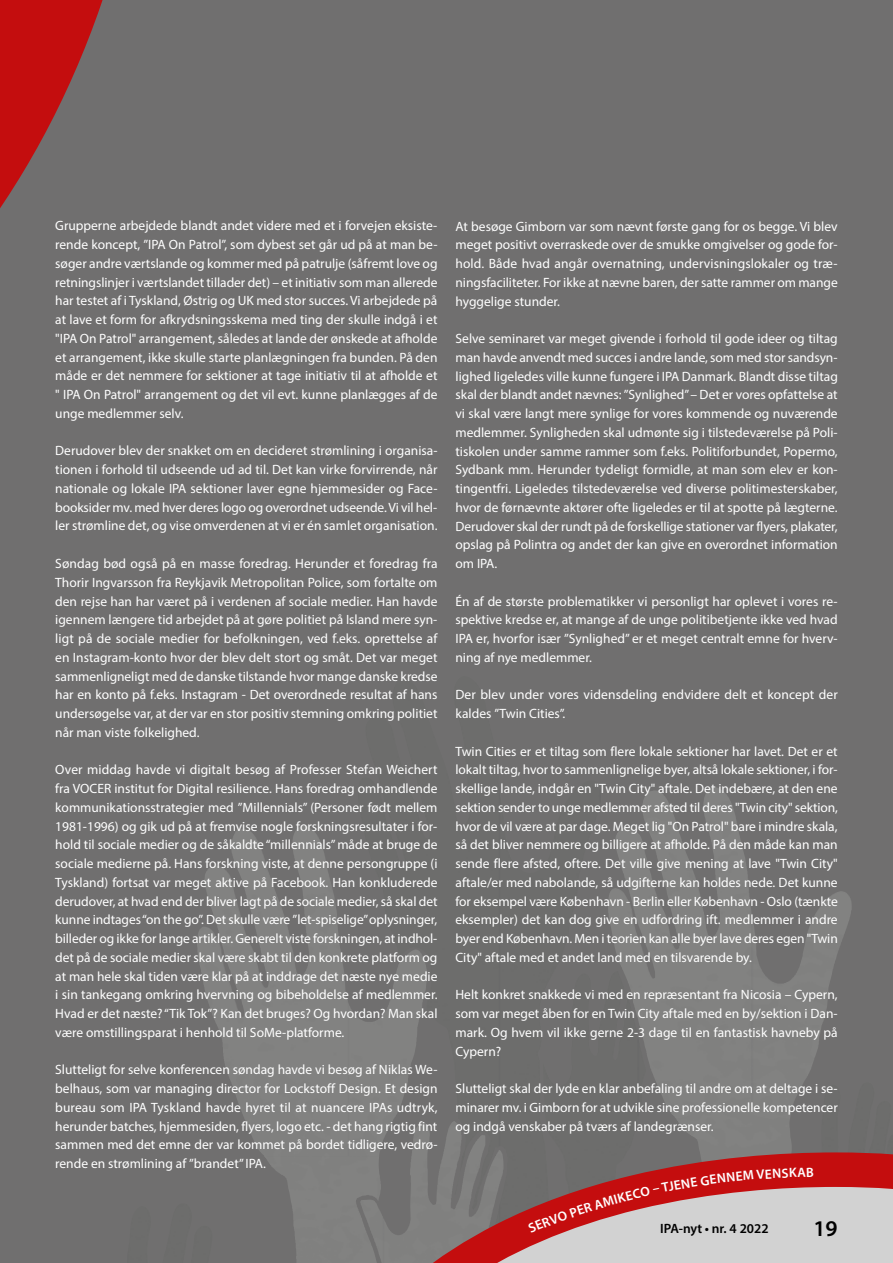
<style>
.page{position:relative;width:893px;height:1263px;background:#706f6f}
.page>*{position:absolute;margin:0;border:0;box-sizing:border-box;transform-origin:0 0}
.t1{font:600 22.5px "Myriad Pro";color:#000}
.t2{font:13.5px/18.8px "Myriad Pro";color:#fff;text-align:justify}
.t3{font:600 13.5px "Myriad Pro";color:#000}
</style>
<div class="page">
<img style="left:608px;top:787px;width:112px;height:150px">
<img style="left:231px;top:826px;width:78px;height:149px">
<img style="left:751px;top:892px;width:88px;height:211px">
<img style="left:665px;top:1103px;width:126px;height:49px">
<img style="left:642px;top:1032px;width:4px;height:16px">
<img style="left:791px;top:1082px;width:48px;height:69px">
<img style="left:382px;top:1121px;width:118px;height:31px">
<svg style="left:0;top:0;width:103px;height:208px;fill:#c40d0e"></svg>
<svg style="left:268px;top:1152px;width:625px;height:111px"></svg>
<svg style="left:528px;top:1167px;width:285px;height:66px;background:#bd696a"></svg>
<p class="t2" style="left:55px;top:216px;width:384px">Grupperne arbejdede blandt andet videre med et i forvejen eksiste&shy;rende koncept, ”IPA On Patrol”, som dybest set går ud på at man be&shy;søger andre værtslande og kommer med på patrulje (såfremt love og retningslinjer i værtslandet tillader det) – et initiativ som man allerede har testet af i Tyskland, Østrig og UK med stor succes. Vi arbejdede på at lave et form for afkrydsningsskema med ting der skulle indgå i et "IPA On Patrol" arrangement, således at lande der ønskede at afholde et arrangement, ikke skulle starte planlægningen fra bunden. På den måde er det nemmere for sektioner at tage initiativ til at afholde et " IPA On Patrol" arrangement og det vil evt. kunne planlægges af de unge medlemmer selv.</p>
<p class="t2" style="left:55px;top:441px;width:384px">Derudover blev der snakket om en decideret strømlining i organisa&shy;tionen i forhold til udseende ud ad til. Det kan virke forvirrende, når nationale og lokale IPA sektioner laver egne hjemmesider og Face&shy;booksider mv. med hver deres logo og overordnet udseende. Vi vil hel&shy;ler strømline det, og vise omverdenen at vi er én samlet organisation.</p>
<p class="t2" style="left:55px;top:554px;width:384px">Søndag bød også på en masse foredrag. Herunder et foredrag fra Thorir Ingvarsson fra Reykjavik Metropolitan Police, som fortalte om den rejse han har været på i verdenen af sociale medier. Han havde igennem længere tid arbejdet på at gøre politiet på Island mere syn&shy;ligt på de sociale medier for befolkningen, ved f.eks. oprettelse af en Instagram-konto hvor der blev delt stort og småt. Det var meget sammenligneligt med de danske tilstande hvor mange danske kredse har en konto på f.eks. Instagram - Det overordnede resultat af hans undersøgelse var, at der var en stor positiv stemning omkring politiet når man viste folkelighed.</p>
<p class="t2" style="left:55px;top:760px;width:384px">Over middag havde vi digitalt besøg af Professer Stefan Weichert fra VOCER institut for Digital resilience. Hans foredrag omhandlende kommunikationsstrategier med ”Millennials” (Personer født mellem 1981-1996) og gik ud på at fremvise nogle forskningsresultater i for&shy;hold til sociale medier og de såkaldte “millennials” måde at bruge de sociale medierne på. Hans forskning viste, at denne persongruppe (i Tyskland) fortsat var meget aktive på Facebook. Han konkluderede derudover, at hvad end der bliver lagt på de sociale medier, så skal det kunne indtages “on the go”. Det skulle være ”let-spiselige” oplysninger, billeder og ikke for lange artikler. Generelt viste forskningen, at indhol&shy;det på de sociale medier skal være skabt til den konkrete platform og at man hele skal tiden være klar på at inddrage det næste nye medie i sin tankegang omkring hvervning og bibeholdelse af medlemmer.<br>Hvad er det næste? “Tik Tok”? Kan det bruges? Og hvordan? Man skal være omstillingsparat i henhold til SoMe-platforme.</p>
<p class="t2" style="left:55px;top:1060px;width:384px">Slutteligt for selve konferencen søndag havde vi besøg af Niklas We&shy;belhaus, som var managing director for Lockstoff Design. Et design bureau som IPA Tyskland havde hyret til at nuancere IPAs udtryk, herunder batches, hjemmesiden, flyers, logo etc. - det hang rigtig fint sammen med det emne der var kommet på bordet tidligere, vedrø&shy;rende en strømlining af ”brandet” IPA.</p>
<p class="t2" style="left:455px;top:216px;width:384px">At besøge Gimborn var som nævnt første gang for os begge. Vi blev meget positivt overraskede over de smukke omgivelser og gode for&shy;hold. Både hvad angår overnatning, undervisningslokaler og træ&shy;ningsfaciliteter. For ikke at nævne baren, der satte rammer om mange hyggelige stunder.</p>
<p class="t2" style="left:455px;top:329px;width:384px">Selve seminaret var meget givende i forhold til gode ideer og tiltag man havde anvendt med succes i andre lande, som med stor sandsyn&shy;lighed ligeledes ville kunne fungere i IPA Danmark. Blandt disse tiltag skal der blandt andet nævnes: ”Synlighed” – Det er vores opfattelse at vi skal være langt mere synlige for vores kommende og nuværende medlemmer. Synligheden skal udmønte sig i tilstedeværelse på Poli&shy;tiskolen under samme rammer som f.eks. Politiforbundet, Popermo, Sydbank mm. Herunder tydeligt formidle, at man som elev er kon&shy;tingentfri. Ligeledes tilstedeværelse ved diverse politimesterskaber, hvor de førnævnte aktører ofte ligeledes er til at spotte på lægterne.<br>Derudover skal der rundt på de forskellige stationer var flyers, plakater, opslag på Polintra og andet der kan give en overordnet information om IPA.</p>
<p class="t2" style="left:455px;top:591px;width:384px">Én af de største problematikker vi personligt har oplevet i vores re&shy;spektive kredse er, at mange af de unge politibetjente ikke ved hvad IPA er, hvorfor især ”Synlighed” er et meget centralt emne for hverv&shy;ning af nye medlemmer.</p>
<p class="t2" style="left:455px;top:685px;width:384px">Der blev under vores vidensdeling endvidere delt et koncept der kaldes ”Twin Cities”.</p>
<p class="t2" style="left:455px;top:741px;width:384px">Twin Cities er et tiltag som flere lokale sektioner har lavet. Det er et lokalt tiltag, hvor to sammenlignelige byer, altså lokale sektioner, i for&shy;skellige lande, indgår en "Twin City" aftale. Det indebære, at den ene sektion sender to unge medlemmer afsted til deres "Twin city" sektion, hvor de vil være at par dage. Meget lig "On Patrol" bare i mindre skala, så det bliver nemmere og billigere at afholde. På den måde kan man sende flere afsted, oftere. Det ville give mening at lave "Twin City" aftale/er med nabolande, så udgifterne kan holdes nede. Det kunne for eksempel være København - Berlin eller København - Oslo (tænkte eksempler) det kan dog give en udfordring ift. medlemmer i andre byer end København. Men i teorien kan alle byer lave deres egen "Twin City" aftale med et andet land med en tilsvarende by.</p>
<p class="t2" style="left:455px;top:985px;width:384px">Helt konkret snakkede vi med en repræsentant fra Nicosia – Cypern, som var meget åben for en Twin City aftale med en by/sektion i Dan&shy;mark. Og hvem vil ikke gerne 2-3 dage til en fantastisk havneby på Cypern?</p>
<p class="t2" style="left:455px;top:1079px;width:384px">Slutteligt skal der lyde en klar anbefaling til andre om at deltage i se&shy;minarer mv. i Gimborn for at udvikle sine professionelle kompetencer og indgå venskaber på tværs af landegrænser.</p>
<p class="t3" style="left:660px;top:1220px;width:110px">IPA-nyt • nr. 4 2022</p>
<h1 class="t1" style="left:814px;top:1214px;width:26px">19</h1>
</div>
